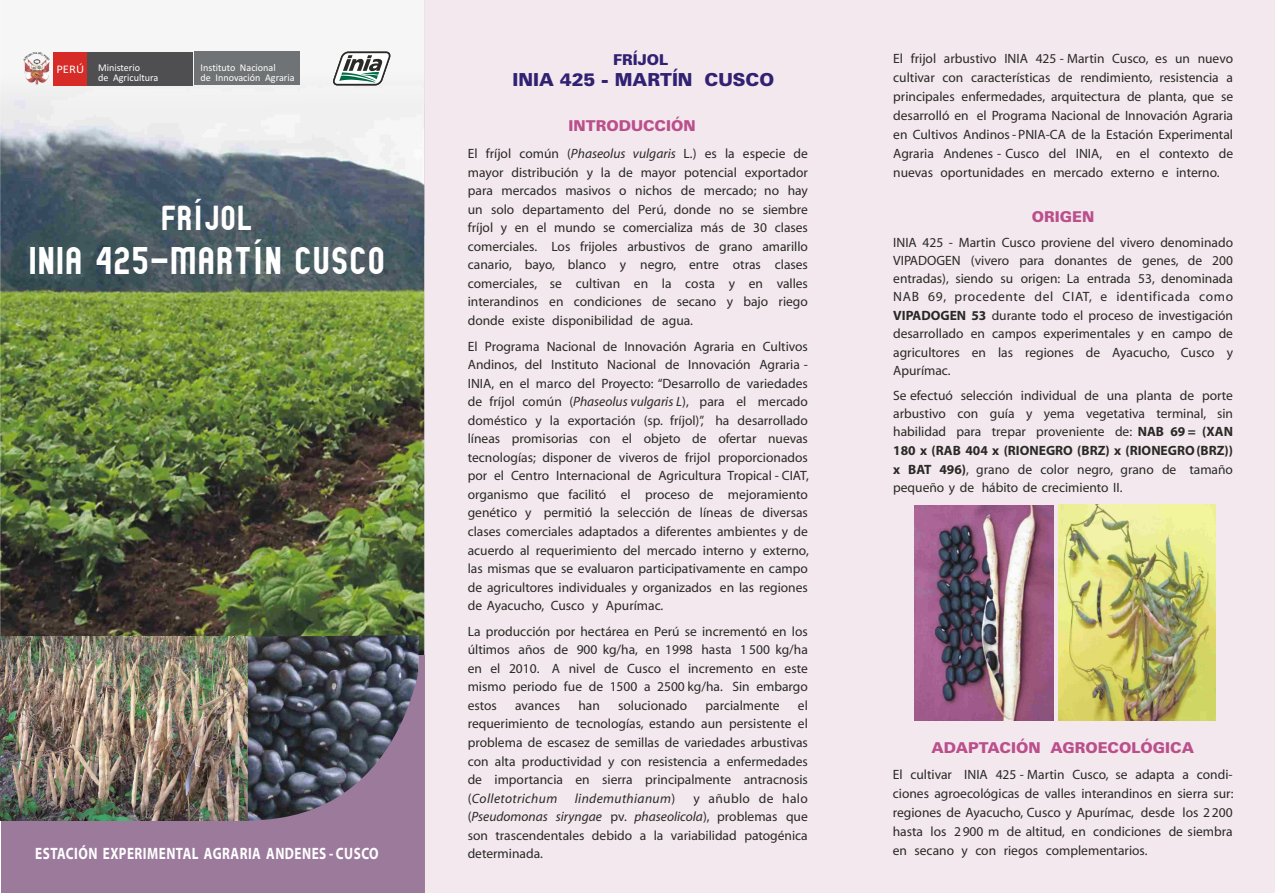
<style>
.page{position:relative;width:1276px;height:893px;background:#fff}
.page>*{position:absolute;margin:0;border:0;box-sizing:border-box;transform-origin:0 0}
.t1{font:45px "Zillah Modern";letter-spacing:.025em;color:#fff}
.t2{font:40.5px "Zillah Modern";letter-spacing:.025em;color:#fff}
.t3{font:900 18px "Zurich BT";color:#302173}
.t4{font:700 16.5px "Myriad";letter-spacing:.035em;color:#fff;scale:.8 1}
.t5{font:900 15px "Zurich BT";color:#ba4f8c}
.t6{font:900 15px "Zurich BT";color:#302173}
.t7{font:13.5px/18.6px "Myriad";color:#292926;text-align:justify}
.t8{font:italic 13.5px "Myriad";letter-spacing:.03em;color:#292926}
.t9{font:11.7px "Calibri";color:#fff;scale:1.09 1}
.t10{font:10.35px/10.1px "Calibri";color:#fff}
.s1{font-style:italic}
.s2{font-style:normal}
.s3{font-weight:700}
</style>
<div class="page">
<img style="left:1px;top:52px;width:423px;height:603px">
<div style="left:1px;top:655px;width:423px;height:238px;background:#9c7a9c"></div>
<img style="left:1px;top:637px;width:247px;height:183px">
<img style="left:23px;top:56px;width:27px;height:29px">
<div style="left:88px;top:52px;width:105px;height:34px;background:#4f4f52"></div>
<div style="left:194px;top:51px;width:106px;height:34px;background:#707375"></div>
<div style="left:53px;top:52px;width:33px;height:34px;background:#d62b26"></div>
<svg style="left:333px;top:51px;width:57px;height:35px"></svg>
<img style="left:248px;top:635px;width:170px;height:186px">
<div style="left:424px;top:0;width:851px;height:893px;background:#f3e8ed"></div>
<img style="left:1058px;top:505px;width:157px;height:215px">
<img style="left:914px;top:505px;width:139px;height:215px">
<svg style="left:24px;top:52px;width:26px;height:9px"></svg>
<p class="t9" style="left:56px;top:65px;width:27px">PERÚ</p>
<p class="t10" style="left:98px;top:64px;width:62px">Ministerio<br>de Agricultura</p>
<p class="t10" style="left:201px;top:64px;width:95px">Instituto Nacional<br>de Innovación Agraria</p>
<h2 class="t2" style="left:161px;top:197px;width:93px">FRÍJOL</h2>
<h1 class="t1" style="left:29px;top:238px;width:358px">INIA 425-MARTÍN CUSCO</h1>
<p class="t4" style="left:35px;top:847px;width:431px">ESTACIÓN EXPERIMENTAL AGRARIA ANDENES - CUSCO</p>
<p class="t6" style="left:613px;top:53px;width:57px">FRÍJOL</p>
<h3 class="t3" style="left:512px;top:72px;width:263px">INIA 425 - MARTÍN CUSCO</h3>
<p class="t5" style="left:568px;top:120px;width:129px">INTRODUCCIÓN</p>
<p class="t7" style="left:468px;top:145px;width:342px">El fríjol común (<span class="s1">Phaseolus vulgaris</span> L.) es la especie de mayor distribución y la de mayor potencial exportador para mercados masivos o nichos de mercado; no hay un solo departamento del Perú, donde no se siembre fríjol y en el mundo se comercializa más de 30 clases comerciales. Los frijoles arbustivos de grano amarillo canario, bayo, blanco y negro, entre otras clases comerciales, se cultivan en la costa y en valles interandinos en condiciones de secano y bajo riego donde existe disponibilidad de agua.</p>
<p class="t7" style="left:468px;top:338px;width:343px">El Programa Nacional de Innovación Agraria en Cultivos Andinos, del Instituto Nacional de Innovación Agraria - INIA, en el marco del Proyecto: “Desarrollo de variedades de fríjol común (<span class="s1">Phaseolus vulgaris L</span>), para el mercado doméstico y la exportación (sp. fríjol)”, ha desarrollado líneas promisorias con el objeto de ofertar nuevas tecnologías; disponer de viveros de frijol proporcionados por el Centro Internacional de Agricultura Tropical - CIAT, organismo que facilitó el proceso de mejoramiento genético y permitió la selección de líneas de diversas clases comerciales adaptados a diferentes ambientes y de acuerdo al requerimiento del mercado interno y externo, las mismas que se evaluaron participativamente en campo de agricultores individuales y organizados en las regiones de Ayacucho, Cusco y Apurímac.</p>
<p class="t7" style="left:468px;top:623px;width:342px">La producción por hectárea en Perú se incrementó en los últimos años de 900 kg/ha, en 1998 hasta 1 500 kg/ha en el 2010. A nivel de Cusco el incremento en este mismo periodo fue de 1500 a 2500 kg/ha. Sin embargo estos</p>
<p class="t7" style="left:468px;top:697px;width:342px;text-indent:330px">el requerimiento de tecnologías, estando aun persistente el problema de escasez de semillas de variedades arbustivas con alta productividad y con resistencia a enfermedades de importancia en sierra principalmente antracnosis (<span class="s1">Colletotrichum</span></p>
<p class="t7" style="left:515px;top:697px;width:46px">avances</p>
<p class="t7" style="left:578px;top:697px;width:23px">han</p>
<p class="t7" style="left:618px;top:697px;width:70px">solucionado</p>
<p class="t7" style="left:705px;top:697px;width:76px">parcialmente</p>
<p class="t7" style="left:468px;top:790px;width:342px;text-indent:226px">y añublo de halo (<span class="s1">Pseudomonas siryngae</span> pv. <span class="s1">phaseolicola</span>), problemas que son trascendentales debido a la variabilidad patogénica determinada.</p>
<p class="t8" style="left:575px;top:792px;width:102px">lindemuthianum<span class="s2">)</span></p>
<p class="t7" style="left:893px;top:50px;width:341px">El frijol arbustivo INIA 425 - Martin Cusco, es un nuevo cultivar con características de rendimiento, resistencia a principales enfermedades, arquitectura de planta, que se desarrolló en el Programa Nacional de Innovación Agraria en Cultivos Andinos - PNIA-CA de la Estación Experimental Agraria Andenes - Cusco del INIA, en el contexto de nuevas oportunidades en mercado externo e interno.</p>
<p class="t5" style="left:1032px;top:210px;width:64px">ORIGEN</p>
<p class="t7" style="left:893px;top:234px;width:341px">INIA 425 - Martin Cusco proviene del vivero denominado VIPADOGEN (vivero para donantes de genes, de 200 entradas), siendo su origen: La entrada 53, denominada NAB 69, procedente del CIAT, e identificada como <span class="s3">VIPADOGEN 53</span> durante todo el proceso de investigación desarrollado en campos experimentales y en campo de agricultores en las regiones de Ayacucho, Cusco y Apurímac.</p>
<p class="t7" style="left:893px;top:387px;width:341px">Se efectuó selección individual de una planta de porte arbustivo con guía y yema vegetativa terminal, sin habilidad para trepar proveniente de: <span class="s3">NAB 69 = (XAN 180 x (RAB 404 x (RIONEGRO (BRZ) x (RIONEGRO (BRZ)) x BAT 496)</span>, grano de color negro, grano de tamaño pequeño y de hábito de crecimiento II.</p>
<p class="t5" style="left:931px;top:741px;width:264px">ADAPTACIÓN AGROECOLÓGICA</p>
<p class="t7" style="left:893px;top:766px;width:342px">El cultivar INIA 425 - Martin Cusco, se adapta a condi&shy;ciones agroecológicas de valles interandinos en sierra sur: regiones de Ayacucho, Cusco y Apurímac, desde los 2 200 hasta los 2 900 m de altitud, en condiciones de siembra en secano y con riegos complementarios.</p>
</div>
